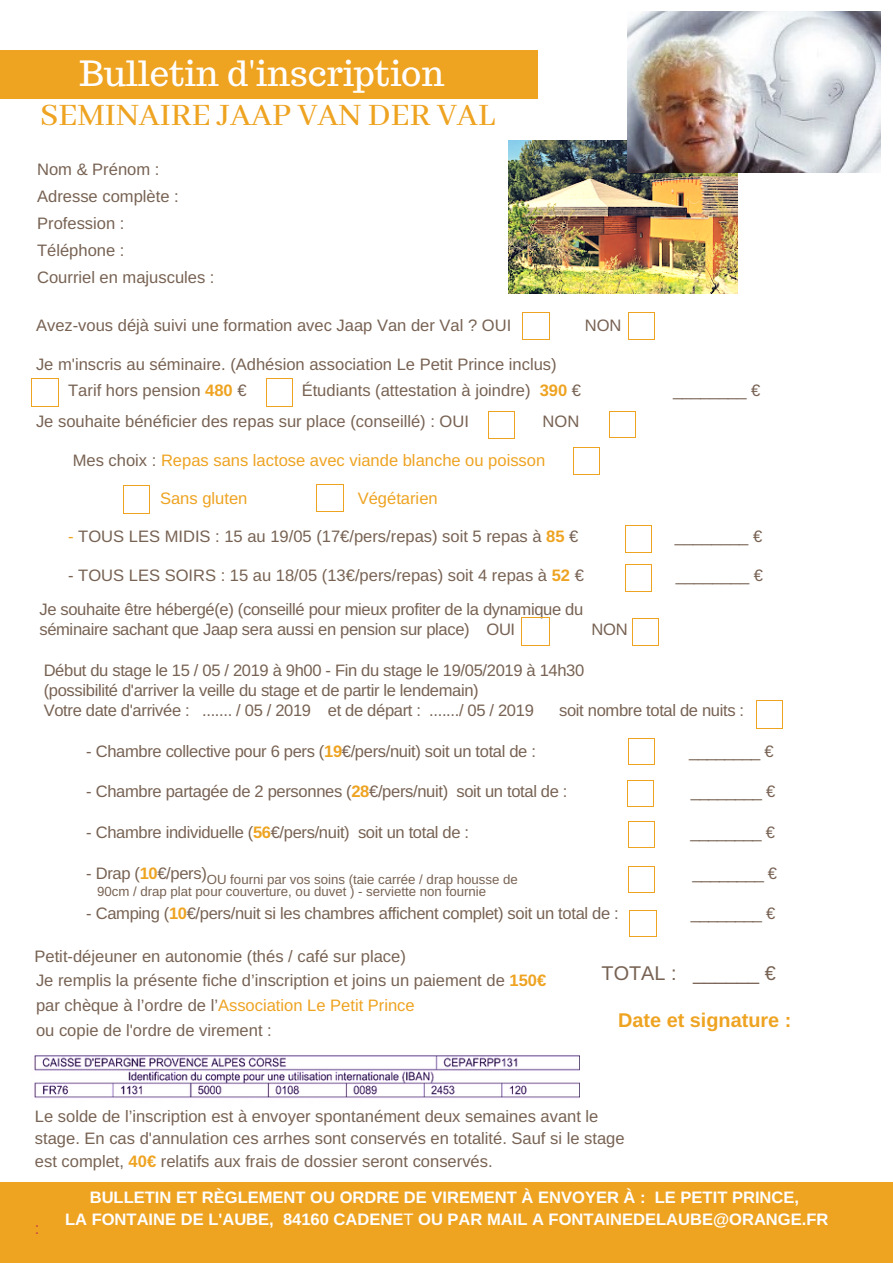
<style>
.page{position:relative;width:893px;height:1263px;background:#fff}
.page>*{position:absolute;margin:0;border:0;box-sizing:border-box;transform-origin:0 0}
.t1{font:500 34.8px "Abhaya Libre";color:#eea321}
.t2{font:34.8px "Trocchi";color:#fff}
.t3{font:700 19.8px "Arimo";color:#eea321}
.t4{font:19.8px "Arimo";color:#776253}
.t5{font:16.5px/27px "Arimo";color:#776253}
.t6{font:16.5px/20.2px "Arimo";letter-spacing:-.02em;color:#776253}
.t7{font:700 16.5px/22.5px "Arimo";color:#fff;text-align:center}
.t8{font:16.5px "Arimo";color:#eea321}
.t9{font:16.5px "Arimo";color:#c44746}
.t10{font:13.2px/12.5px "Arimo";color:#776253}
.s1{font-weight:700;color:#eea321}
.s2{color:#776253}
.s3{color:#eea321}
.s4{font-weight:400}
</style>
<div class="page">
<div style="left:0;top:51px;width:538px;height:48px;background:#eea321"></div>
<div style="left:0;top:1182px;width:893px;height:81px;background:#eea321"></div>
<img style="left:509px;top:141px;width:228px;height:153px">
<svg style="left:609px;top:411px;width:27px;height:27px"></svg>
<svg style="left:628px;top:821px;width:27px;height:27px"></svg>
<svg style="left:628px;top:738px;width:27px;height:27px"></svg>
<svg style="left:625px;top:525px;width:27px;height:28px"></svg>
<svg style="left:488px;top:411px;width:27px;height:28px"></svg>
<img style="left:34px;top:1055px;width:546px;height:43px">
<svg style="left:628px;top:866px;width:27px;height:27px"></svg>
<svg style="left:266px;top:378px;width:27px;height:29px"></svg>
<svg style="left:522px;top:312px;width:28px;height:28px"></svg>
<svg style="left:628px;top:312px;width:27px;height:28px"></svg>
<svg style="left:625px;top:564px;width:27px;height:28px"></svg>
<svg style="left:521px;top:617px;width:29px;height:29px"></svg>
<svg style="left:632px;top:618px;width:27px;height:28px"></svg>
<svg style="left:32px;top:378px;width:27px;height:29px"></svg>
<svg style="left:627px;top:780px;width:27px;height:27px"></svg>
<svg style="left:123px;top:485px;width:27px;height:29px"></svg>
<svg style="left:629px;top:910px;width:28px;height:27px"></svg>
<svg style="left:316px;top:484px;width:28px;height:28px"></svg>
<svg style="left:573px;top:447px;width:27px;height:28px"></svg>
<img style="left:627px;top:11px;width:253px;height:161px">
<svg style="left:756px;top:700px;width:27px;height:29px"></svg>
<h1 class="t2" style="left:80px;top:51px;width:366px">Bulletin d'inscription</h1>
<h1 class="t1" style="left:40px;top:96px;width:456px">SEMINAIRE JAAP VAN DER VAL</h1>
<p class="t5" style="left:37px;top:155px;width:179px">Nom &amp; Prénom :<br>Adresse complète :<br>Profession :<br>Téléphone :<br>Courriel en majuscules :</p>
<p class="t5" style="left:36px;top:312px;width:477px">Avez-vous déjà suivi une formation avec Jaap Van der Val ? OUI</p>
<p class="t5" style="left:585px;top:312px;width:38px">NON</p>
<p class="t5" style="left:68px;top:351px;width:490px;line-height:26px;text-indent:-32px">Je m'inscris au séminaire. (Adhésion association Le Petit Prince inclus)<br>Tarif hors pension <span class="s1">480</span> €</p>
<p class="t5" style="left:302px;top:377px;width:281px">Étudiants (attestation à joindre) <span class="s1">390</span> €</p>
<p class="t5" style="left:673px;top:377px;width:89px">________ €</p>
<p class="t5" style="left:36px;top:408px;width:434px">Je souhaite bénéficier des repas sur place (conseillé) : OUI</p>
<p class="t5" style="left:542px;top:408px;width:38px">NON</p>
<p class="t8" style="left:73px;top:451px;width:474px"><span class="s2">Mes choix :</span> Repas sans lactose avec viande blanche ou poisson</p>
<p class="t8" style="left:160px;top:489px;width:89px">Sans gluten</p>
<p class="t8" style="left:358px;top:489px;width:81px">Végétarien</p>
<p class="t5" style="left:68px;top:523px;width:512px"><span class="s3">-</span> TOUS LES MIDIS : 15 au 19/05 (17€/pers/repas) soit 5 repas à <span class="s1">85</span> €</p>
<p class="t5" style="left:675px;top:523px;width:89px">________ €</p>
<p class="t5" style="left:68px;top:561px;width:517px">- TOUS LES SOIRS : 15 au 18/05 (13€/pers/repas) soit 4 repas à <span class="s1">52</span> €</p>
<p class="t5" style="left:676px;top:561px;width:89px">________ €</p>
<p class="t6" style="left:39px;top:599px;width:545px">Je souhaite être hébergé(e) (conseillé pour mieux profiter de la dynamique du séminaire sachant que Jaap sera aussi en pension sur place) OUI</p>
<p class="t5" style="left:592px;top:616px;width:38px">NON</p>
<p class="t6" style="left:44px;top:660px;width:542px">Début du stage le 15 / 05 / 2019 à 9h00 - Fin du stage le 19/05/2019 à 14h30 (possibilité d'arriver la veille du stage et de partir le lendemain)<br>Votre date d'arrivée : ....... / 05 / 2019 et de départ : ......./ 05 / 2019</p>
<p class="t6" style="left:559px;top:700px;width:187px">soit nombre total de nuits :</p>
<p class="t6" style="left:86px;top:741px;width:451px">- Chambre collective pour 6 pers (<span class="s1">19</span>€/pers/nuit) soit un total de :</p>
<p class="t5" style="left:689px;top:738px;width:86px">________ €</p>
<p class="t6" style="left:86px;top:782px;width:483px">- Chambre partagée de 2 personnes (<span class="s1">28</span>€/pers/nuit) soit un total de :</p>
<p class="t5" style="left:691px;top:778px;width:86px">________ €</p>
<p class="t6" style="left:86px;top:822px;width:384px">- Chambre individuelle (<span class="s1">56</span>€/pers/nuit) soit un total de :</p>
<p class="t5" style="left:690px;top:819px;width:86px">________ €</p>
<p class="t6" style="left:86px;top:863px;width:122px">- Drap (<span class="s1">10</span>€/pers)</p>
<p class="t5" style="left:693px;top:859px;width:86px">________ €</p>
<p class="t6" style="left:86px;top:903px;width:534px">- Camping (<span class="s1">10</span>€/pers/nuit si les chambres affichent complet) soit un total de :</p>
<p class="t5" style="left:691px;top:900px;width:86px">________ €</p>
<p class="t10" style="left:97px;top:873px;width:422px;text-indent:110px">OU fourni par vos soins (taie carrée / drap housse de<br>90cm / drap plat pour couverture, ou duvet ) - serviette non fournie</p>
<p class="t5" style="left:34px;top:942px;width:373px">Petit-déjeuner en autonomie (thés / café sur place)</p>
<p class="t5" style="left:36px;top:968px;width:512px;line-height:24.8px">Je remplis la présente fiche d’inscription et joins un paiement de <span class="s1">150€ </span>par chèque à l’ordre de l’<span class="s3">Association Le Petit Prince<br></span>ou copie de l'ordre de virement :</p>
<p class="t4" style="left:601px;top:962px;width:176px">TOTAL : ______ €</p>
<p class="t3" style="left:618px;top:1009px;width:175px">Date et signature :</p>
<p class="t5" style="left:35px;top:1104px;width:591px;line-height:22.5px">Le solde de l’inscription est à envoyer spontanément deux semaines avant le stage. En cas d'annulation ces arrhes sont conservés en totalité. Sauf si le stage est complet, <span class="s1">40€</span> relatifs aux frais de dossier seront conservés.</p>
<p class="t9" style="left:35px;top:1219px;width:6px">:</p>
<p class="t7" style="left:65px;top:1186px;width:765px">BULLETIN ET RÈGLEMENT OU ORDRE DE VIREMENT À ENVOYER À : LE PETIT PRINCE,<br>LA FONTAINE DE L'AUBE, 84160 CADENE<span class="s4">T</span> OU PAR MAIL A FONTAINEDELAUBE@ORANGE.FR</p>
</div>
